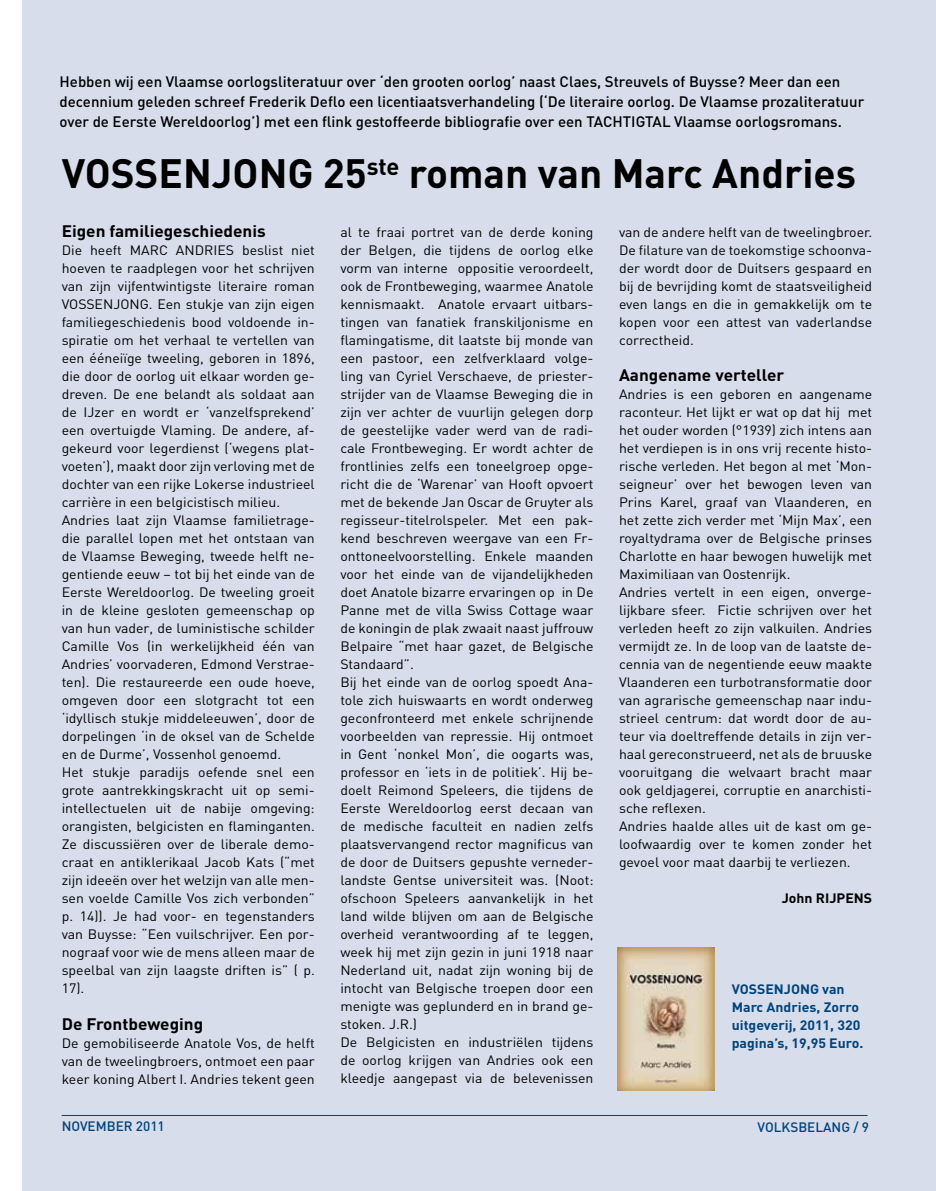
<style>
.page{position:relative;width:936px;height:1191px;background:#fff}
.page>*{position:absolute;margin:0;border:0;box-sizing:border-box;transform-origin:0 0}
.t1{font:700 40.5px "DIN";color:#000}
.t2{font:700 16.5px "DIN";color:#000;scale:1.04 1}
.t3{font:500 15px/19.5px "DIN";color:#000}
.t4{font:13.5px/18px "DIN";color:#000;scale:1.04 1}
.t5{font:700 13.5px/18px "DIN";color:#00447c;scale:1.04 1}
.t6{font:500 13.5px "DIN";color:#00447c}
.t7{font:700 13.5px "DIN";color:#000;scale:1.04 1}
</style>
<div class="page">
<div style="left:22px;top:0;width:913px;height:1191px;background:#d7ddea"></div>
<hr style="left:62px;top:1115px;width:805px;height:1px;background:#00447c">
<img style="left:618px;top:947px;width:96px;height:143px">
<p class="t3" style="left:60px;top:72px;width:806px">Hebben wij een Vlaamse oorlogsliteratuur over ‘den grooten oorlog’ naast Claes, Streuvels of Buysse? M eer dan een decennium geleden schreef Frederik Deflo een licentiaatsverhandeling (‘De literaire oorlog. De Vlaamse prozaliteratuur over de Eerste Wereldoorlog’) met een flink gestoffeerde bibliografie over een TACHTIGTAL Vlaamse oorlogsromans.</p>
<h1 class="t1" style="left:62px;top:146px;width:795px">VOSSENJONG 25<sup>ste</sup> roman van Marc Andries</h1>
<p class="t2" style="left:62px;top:220px;width:198px">Eigen familiegeschiedenis</p>
<p class="t4" style="left:62px;top:242px;width:245px">Die heeft MARC ANDRIES beslist niet hoeven te raadplegen voor het schrijven van zijn vijfentwintigste literaire roman VOSSENJONG. Een stukje van zijn eigen familiegeschiedenis bood voldoende in&shy;spiratie om het verhaal te vertellen van een ééneiïge tweeling, geboren in 1896, die door de oorlog uit elkaar worden ge&shy;dreven. De ene belandt als soldaat aan de IJzer en wordt er ‘vanzelfsprekend’ een overtuigde Vlaming. De andere, af&shy;gekeurd voor legerdienst (‘wegens plat&shy;voeten’), maakt door zijn verloving met de dochter van een rijke Lokerse industrieel carrière in een belgicistisch milieu.<br>Andries laat zijn Vlaamse familietrage&shy;die parallel lopen met het ontstaan van de Vlaamse Beweging, tweede helft ne&shy;gentiende eeuw – tot bij het einde van de Eerste Wereldoorlog. De tweeling groeit in de kleine gesloten gemeenschap op van hun vader, de luministische schilder Camille Vos (in werkelijkheid één van Andries’ voorvaderen, Edmond Verstrae&shy;ten). Die restaureerde een oude hoeve, omgeven door een slotgracht tot een ‘idyllisch stukje middeleeuwen’, door de dorpelingen ‘in de oksel van de Schelde en de Durme’, Vossenhol genoemd.<br>Het stukje paradijs oefende snel een grote aantrekkingskracht uit op semi&shy;intellectuelen uit de nabije omgeving: orangisten, belgicisten en flaminganten.<br>Ze discussiëren over de liberale demo&shy;craat en antiklerikaal Jacob Kats (“met zijn ideeën over het welzijn van alle men&shy;sen voelde Camille Vos zich verbonden” p. 14)). Je had voor- en tegenstanders van Buysse: “Een vuilschrijver. Een por&shy;nograaf voor wie de mens alleen maar de speelbal van zijn laagste driften is” ( p.<br>17).</p>
<p class="t2" style="left:62px;top:1012px;width:138px">De Frontbeweging</p>
<p class="t4" style="left:62px;top:1034px;width:245px;text-align:justify">De gemobiliseerde Anatole Vos, de helft van de tweelingbroers, ontmoet een paar keer koning Albert I. Andries tekent geen</p>
<p class="t4" style="left:340px;top:224px;width:245px">al te fraai portret van de derde koning der Belgen, die tijdens de oorlog elke vorm van interne oppositie veroordeelt, ook de Frontbeweging, waarmee Anatole kennismaakt. Anatole ervaart uitbars&shy;tingen van fanatiek franskiljonisme en flamingatisme, dit laatste bij monde van een pastoor, een zelfverklaard volge&shy;ling van Cyriel Verschaeve, de priester&shy;strijder van de Vlaamse Beweging die in zijn ver achter de vuurlijn gelegen dorp de geestelijke vader werd van de radi&shy;cale Frontbeweging. Er wordt achter de frontlinies zelfs een toneelgroep opge&shy;richt die de ‘Warenar’ van Hooft opvoert met de bekende Jan Oscar de Gruyter als regisseur-titelrolspeler. Met een pak&shy;kend beschreven weergave van een Fr&shy;onttoneelvoorstelling. Enkele maanden voor het einde van de vijandelijkheden doet Anatole bizarre ervaringen op in De Panne met de villa Swiss Cottage waar de koningin de plak zwaait naast juffrouw Belpaire “met haar gazet, de Belgische Standaard”.<br>Bij het einde van de oorlog spoedt Ana&shy;tole zich huiswaarts en wordt onderweg geconfronteerd met enkele schrijnende voorbeelden van repressie. Hij ontmoet in Gent ‘nonkel Mon’, die oogarts was, professor en ‘iets in de politiek’. Hij be&shy;doelt Reimond Speleers, die tijdens de Eerste Wereldoorlog eerst decaan van de medische faculteit en nadien zelfs plaatsvervangend rector magnificus van de door de Duitsers gepushte verneder&shy;landste Gentse universiteit was. (Noot: ofschoon Speleers aanvankelijk in het land wilde blijven om aan de Belgische overheid verantwoording af te leggen, week hij met zijn gezin in juni 1918 naar Nederland uit, nadat zijn woning bij de intocht van Belgische troepen door een menigte was geplunderd en in brand ge&shy;stoken. J.R.)<br>De Belgicisten en industriëlen tijdens de oorlog krijgen van Andries ook een kleedje aangepast via de belevenissen</p>
<p class="t4" style="left:619px;top:223px;width:245px;text-align:justify">van de andere helft van de tweelingbroer.<br>De filature van de toekomstige schoonva&shy;der wordt door de Duitsers gespaard en bij de bevrijding komt de staatsveiligheid even langs en die in gemakkelijk om te kopen voor een attest van vaderlandse correctheid.</p>
<p class="t2" style="left:619px;top:364px;width:160px">Aangename verteller</p>
<p class="t4" style="left:619px;top:386px;width:245px">Andries is een geboren en aangename raconteur. Het lijkt er wat op dat hij met het ouder worden (°1939) zich intens aan het verdiepen is in ons vrij recente histo&shy;rische verleden. Het begon al met ‘Mon&shy;seigneur’ over het bewogen leven van Prins Karel, graaf van Vlaanderen, en het zette zich verder met ‘Mijn Max’, een royaltydrama over de Belgische prinses Charlotte en haar bewogen huwelijk met Maximiliaan van Oostenrijk.<br>Andries vertelt in een eigen, onverge&shy;lijkbare sfeer. Fictie schrijven over het verleden heeft zo zijn valkuilen. Andries vermijdt ze. In de loop van de laatste de&shy;cennia van de negentiende eeuw maakte Vlaanderen een turbotransformatie door van agrarische gemeenschap naar indu&shy;strieel centrum: dat wordt door de au&shy;teur via doeltreffende details in zijn ver&shy;haal gereconstrueerd, net als de bruuske vooruitgang die welvaart bracht maar ook geldjagerei, corruptie en anarchisti&shy;sche reflexen.<br>Andries haalde alles uit de kast om ge&shy;loofwaardig over te komen zonder het gevoel voor maat daarbij te verliezen.</p>
<p class="t7" style="left:781px;top:889px;width:88px">John RIJPENS</p>
<p class="t5" style="left:731px;top:979px;width:128px">VOSSENJONG van<br>Marc Andries, Zorro uitgeverij, 2011, 320 pagina’s, 19,95 Euro.</p>
<p class="t6" style="left:62px;top:1116px;width:10px">nove</p>
<p class="t6" style="left:96px;top:1116px;width:70px">mber 2011</p>
<p class="t6" style="left:757px;top:1118px;width:113px">VOLKSBELANG / 9</p>
</div>
